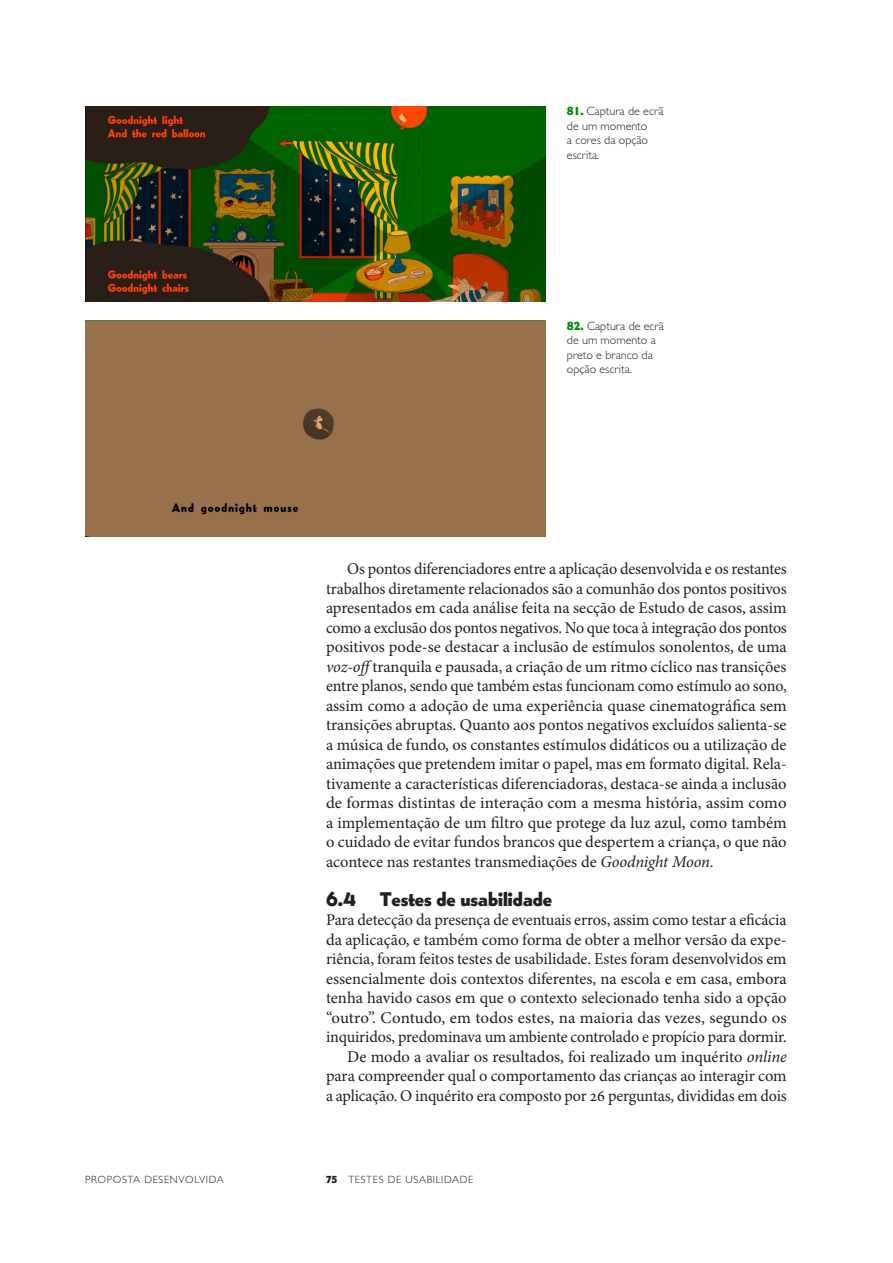
<style>
.page{position:relative;width:893px;height:1263px;background:#fff}
.page>*{position:absolute;margin:0;border:0;box-sizing:border-box;transform-origin:0 0}
.texto_corrido_inicio{font:800 19.5px "Bernhard Gothic BQ Extra";color:#231f20}
.texto_corrido{font:16.5px/19.5px "Minion Pro";letter-spacing:-.005em;color:#231f20;text-align:justify}
.texto_corrido_inicio-2{font:16.5px/19.5px "Minion Pro";letter-spacing:-.01em;color:#231f20;text-align:justify}
.legenda{font:300 12px/14.5px "Gill Sans Std";color:#231f20}
.texto_corrido-2{font:300 10.5px "Gill Sans Std";letter-spacing:.06em;color:#231f20}
.t1{font:800 10.5px "Bernhard Gothic BQ Extra";color:#231f20}
.s1{font-family:"Bernhard Gothic BQ Extra";font-weight:800;color:#00880f}
.s2{font-style:italic}
</style>
<div class="page">
<img style="left:85px;top:106px;width:461px;height:195px">
<div style="left:85px;top:321px;width:461px;height:215px;background:#97714c"></div>
<p class="texto_corrido-2" style="left:85px;top:1174px;width:140px">PROPOSTA DESENVOLVIDA</p>
<p class="legenda" style="left:567px;top:104px;width:98px"><span class="s1">81.</span> Captura de ecrã de um momento<br>a cores da opção escrita.</p>
<p class="legenda" style="left:567px;top:318px;width:99px"><span class="s1">82.</span> Captura de ecrã de um momento a preto e branco da opção escrita.</p>
<p class="texto_corrido" style="left:326px;top:559px;width:462px;text-indent:21px">Os pontos diferenciadores entre a aplicação desenvolvida e os restantes trabalhos diretamente relacionados são a comunhão dos pontos positivos apresentados em cada análise feita na secção de Estudo de casos, assim como a exclusão dos pontos negativos. No que toca à integração dos pontos positivos pode-se destacar a inclusão de estímulos sonolentos, de uma <span class="s2">voz-off</span>tranquila e pausada, a criação de um ritmo cíclico nas transições entre planos, sendo que também estas funcionam como estímulo ao sono, assim como a adoção de uma experiência quase cinematográfica sem transições abruptas. Quanto aos pontos negativos excluídos salienta-se a música de fundo, os constantes estímulos didáticos ou a utilização de animações que pretendem imitar o papel, mas em formato digital. Rela&shy;tivamente a características diferenciadoras, destaca-se ainda a inclusão de formas distintas de interação com a mesma história, assim como a implementação de um filtro que protege da luz azul, como também o cuidado de evitar fundos brancos que despertem a criança, o que não acontece nas restantes transmediações de <span class="s2">Goodnight Moon.</span></p>
<p class="texto_corrido_inicio" style="left:326px;top:888px;width:228px">6.4 Testes de usabilidade</p>
<p class="texto_corrido_inicio-2" style="left:326px;top:910px;width:462px">Para detecção da presença de eventuais erros, assim como testar a eficácia da aplicação, e também como forma de obter a melhor versão da expe&shy;riência, foram feitos testes de usabilidade. Estes foram desenvolvidos em essencialmente dois contextos diferentes, na escola e em casa, embora tenha havido casos em que o contexto selecionado tenha sido a opção “outro”. Contudo, em todos estes, na maioria das vezes, segundo os inquiridos, predominava um ambiente controlado e propício para dormir.</p>
<p class="texto_corrido" style="left:326px;top:1047px;width:462px;text-indent:21px">De modo a avaliar os resultados, foi realizado um inquérito <span class="s2">online </span>para compreender qual o comportamento das crianças ao interagir com a aplicação. O inquérito era composto por 26 perguntas, divididas em dois</p>
<p class="t1" style="left:326px;top:1173px;width:13px">75</p>
<p class="texto_corrido-2" style="left:348px;top:1173px;width:126px">TESTES DE USABILIDADE</p>
</div>
